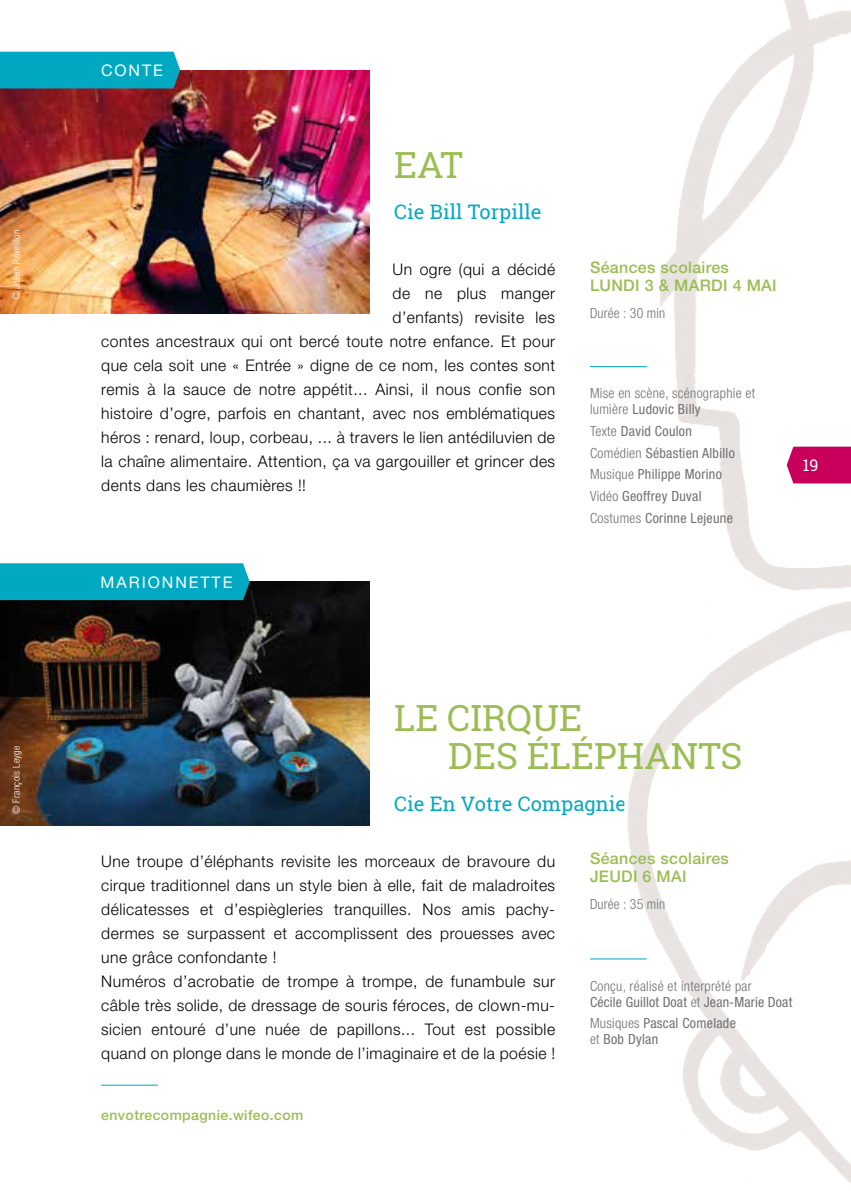
<style>
.page{position:relative;width:851px;height:1191px;background:#fff}
.page>*{position:absolute;margin:0;border:0;box-sizing:border-box;transform-origin:0 0}
.t1{font:36px/38px "Roboto Slab";color:#9bbd53}
.t2{font:20px "Roboto Slab";letter-spacing:.005em;color:#00a9c1}
.t3{font:300 16px/24px "Helvetica Neue LT Std";letter-spacing:.03em;color:#000}
.t4{font:500 16px/18px "Helvetica Neue LT Std";letter-spacing:.02em;color:#9bbd53}
.t5{font:16px "Helvetica Neue LT Std";letter-spacing:.12em;color:#fff}
.t6{font:16px "Roboto Slab";color:#fff}
.t7{font:condensed 14px/21.6px "Helvetica Neue LT Std";letter-spacing:.02em;color:#707172}
.t8{font:300 condensed 14px/16px "Helvetica Neue LT Std";letter-spacing:.02em;color:#707172}
.t9{font:500 14px "Helvetica Neue LT Std";letter-spacing:.03em;color:#9bbd53}
.t10{font:300 condensed 10px "Helvetica Neue LT Std";letter-spacing:.03em;color:#fff}
.s1{font-weight:400}
.s2{font-weight:300}
</style>
<div class="page">
<img style="left:624px;top:0;width:226px;height:1183px">
<svg style="left:786px;top:446px;width:64px;height:37px;background:#cc1468"></svg>
<img style="left:0;top:581px;width:370px;height:244px">
<img style="left:0;top:70px;width:370px;height:244px">
<hr style="left:590px;top:958px;width:56px;height:1px;background:#00a9c1">
<hr style="left:101px;top:1084px;width:57px;height:1px;background:#00a9c1">
<hr style="left:590px;top:366px;width:56px;height:1px;background:#00a9c1">
<div style="left:0;top:52px;width:180px;height:36px;background:#00a9c1"></div>
<div style="left:0;top:563px;width:250px;height:37px;background:#00a9c1"></div>
<p class="t10" style="left:11px;top:300px;width:72px;rotate:-90deg">© Julien Réveillon</p>
<p class="t10" style="left:11px;top:813px;width:70px;rotate:-90deg">© François Leyge</p>
<p class="t5" style="left:101px;top:61px;width:63px">CONTE</p>
<h1 class="t1" style="left:394px;top:146px;width:70px">EAT</h1>
<p class="t2" style="left:394px;top:198px;width:149px">Cie Bill Torpille</p>
<p class="t3" style="left:392px;top:257px;width:164px">Un ogre (qui a décidé</p>
<p class="t3" style="left:392px;top:281px;width:164px">de ne plus manger</p>
<p class="t3" style="left:392px;top:305px;width:164px">d’enfants) revisite les</p>
<p class="t3" style="left:101px;top:329px;width:455px">contes ancestraux qui ont bercé toute notre enfance. Et pour</p>
<p class="t3" style="left:101px;top:353px;width:455px">que cela soit une « Entrée » digne de ce nom, les contes sont</p>
<p class="t3" style="left:101px;top:377px;width:455px">remis à la sauce de notre appétit... Ainsi, il nous confie son</p>
<p class="t3" style="left:101px;top:401px;width:455px">histoire d’ogre, parfois en chantant, avec nos emblématiques</p>
<p class="t3" style="left:101px;top:425px;width:455px">héros : renard, loup, corbeau, ... à travers le lien antédiluvien de</p>
<p class="t3" style="left:101px;top:449px;width:455px">la chaîne alimentaire. Attention, ça va gargouiller et grincer des</p>
<p class="t3" style="left:101px;top:473px;width:206px">dents dans les chaumières !!</p>
<p class="t5" style="left:101px;top:572px;width:133px">MARIONNETTE</p>
<p class="t4" style="left:590px;top:258px;width:188px">Séances scolaires<br>LUNDI 3 &amp; MARDI 4 MAI</p>
<p class="t8" style="left:590px;top:305px;width:77px">Durée : 30 min</p>
<p class="t8" style="left:590px;top:385px;width:167px">Mise en scène, scénographie et lumière <span class="s1">Ludovic Billy</span></p>
<p class="t7" style="left:590px;top:420px;width:146px"><span class="s2">Texte</span> David Coulon<br><span class="s2">Comédien</span> Sébastien Albillo<br><span class="s2">Musique</span> Philippe Morino<br><span class="s2">Vidéo</span> Geoffrey Duval<br><span class="s2">Costumes</span> Corinne Lejeune</p>
<p class="t6" style="left:802px;top:454px;width:17px">19</p>
<h1 class="t1" style="left:448px;top:698px;width:296px;text-indent:-54px">LE CIRQUE<br>DES ÉLÉPHANTS</h1>
<p class="t2" style="left:394px;top:790px;width:233px">Cie En Votre Compagnie</p>
<p class="t3" style="left:101px;top:848px;width:455px">Une troupe d’éléphants revisite les morceaux de bravoure du cirque traditionnel dans un style bien à elle, fait de maladroites délicatesses et d’espiègleries tranquilles. Nos amis pachy&shy;dermes se surpassent et accomplissent des prouesses avec une grâce confondante !<br>Numéros d’acrobatie de trompe à trompe, de funambule sur câble très solide, de dressage de souris féroces, de clown-mu&shy;sicien entouré d’une nuée de papillons... Tout est possible quand on plonge dans le monde de l’imaginaire et de la poésie !</p>
<p class="t9" style="left:101px;top:1106px;width:203px">envotrecompagnie.wifeo.com</p>
<p class="t4" style="left:590px;top:849px;width:140px">Séances scolaires<br>JEUDI 6 MAI</p>
<p class="t8" style="left:590px;top:895px;width:77px">Durée : 35 min</p>
<p class="t7" style="left:590px;top:977px;width:204px;line-height:16px"><span class="s2">Conçu, réalisé et interprété par<br></span>Cécile Guillot Doat <span class="s2">et</span> Jean-Marie Doat</p>
<p class="t7" style="left:590px;top:1015px;width:147px;line-height:16px"><span class="s2">Musiques</span> Pascal Comelade <span class="s2">et</span> Bob Dylan</p>
</div>
